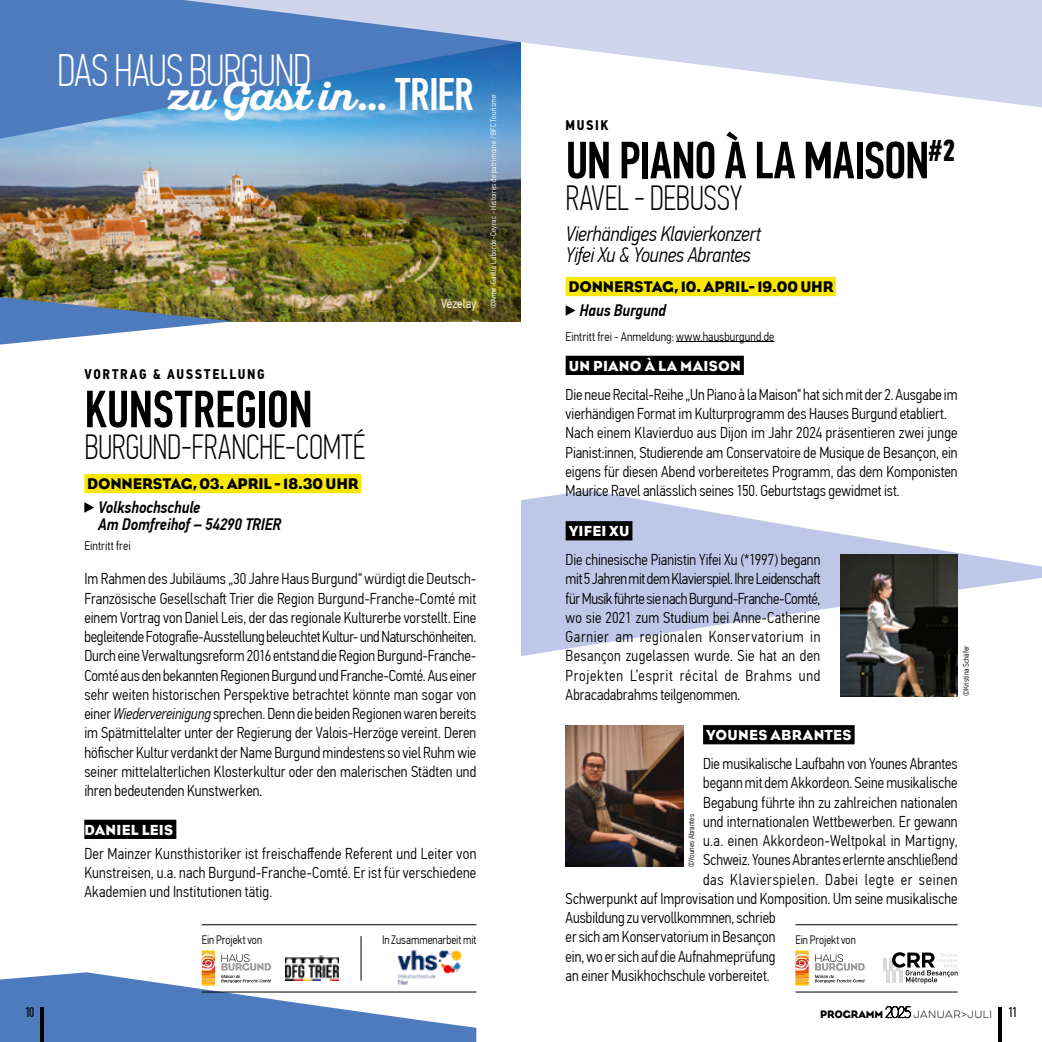
<style>
.page{position:relative;width:1042px;height:1042px;background:#fff}
.page>*{position:absolute;margin:0;border:0;box-sizing:border-box;transform-origin:0 0}
.t1{font:500 52.5px "PF Din Text Comp Pro";letter-spacing:-.015em;color:#000}
.t2{font:100 45.5px "PF Din Text Comp Pro";letter-spacing:-.02em;color:#fff}
.t3{font:500 45.5px "PF Din Text Comp Pro";letter-spacing:-.015em;color:#fff}
.t4{font:700 38.5px "Sant Elia Script";color:#fff;scale:1.07 1}
.t5{font:100 35px "PF Din Text Comp Pro";letter-spacing:-.005em;color:#000}
.t6{font:italic 300 21px/21px "PF Din Text Cond Pro";letter-spacing:-.015em;color:#000}
.t7{font:italic 500 16.62px/17.5px "PF Din Text Cond Pro";letter-spacing:-.005em;color:#000}
.t8{font:300 15.75px/19.2px "PF Din Text Cond Pro";letter-spacing:.005em;color:#000;text-align:justify}
.t9{font:15.75px "Eagle";letter-spacing:-.01em;color:#000}
.t10{font:300 15.75px "PF Din Text Cond Pro";letter-spacing:.045em;color:#000}
.t11{font:14.88px "Eagle";letter-spacing:.02em;color:#fff}
.t12{font:700 14px "PF Din Text Cond Pro";letter-spacing:.12em;color:#000}
.t13{font:14px "PF Din Text Comp Pro";color:#000}
.t14{font:300 13.12px "PF Din Text Cond Pro";letter-spacing:.005em;color:#fff}
.t15{font:300 12.6px "PF Din Text Cond Pro";letter-spacing:.01em;color:#000}
.t16{font:300 12.25px "PF Din Text Cond Pro";color:#000;scale:.96 1}
.t17{font:100 9.45px "Eveleth Clean";letter-spacing:.055em;color:#000}
.t18{font:300 8.05px "PF Din Text Cond Pro";letter-spacing:.025em;color:#fff}
.t19{font:300 8.05px "PF Din Text Cond Pro";color:#000}
.s1{font-style:italic}
.s2{font-family:"Eagle";font-weight:400;font-size:11.03px}
.s3{font-family:"Lato";font-size:15.75px}
.s4{font-family:"PF Din Text Comp Pro";font-weight:400;font-size:14px}
</style>
<div class="page">
<svg style="left:521px;top:490px;width:521px;height:166px;fill:#bec7e7"></svg>
<img style="left:0;top:139px;width:521px;height:182px">
<img style="left:0;top:297px;width:233px;height:48px">
<svg style="left:0;top:0;width:521px;height:139px;background:#5a90cb"></svg>
<hr style="left:998px;top:1008px;width:4px;height:34px;background:#000">
<div style="left:84px;top:474px;width:277px;height:19px;background:#f8e800"></div>
<div style="left:84px;top:820px;width:92px;height:19px;background:#000"></div>
<svg style="left:84px;top:502px;width:10px;height:11px"></svg>
<div style="left:566px;top:277px;width:270px;height:19px;background:#f8e800"></div>
<hr style="left:676px;top:341px;width:98px;height:1px;background:#000">
<div style="left:566px;top:356px;width:178px;height:19px;background:#000"></div>
<div style="left:566px;top:521px;width:66px;height:19px;background:#000"></div>
<div style="left:703px;top:725px;width:151px;height:19px;background:#000"></div>
<svg style="left:566px;top:305px;width:9px;height:11px"></svg>
<hr style="left:202px;top:924px;width:274px;height:1px;background:#000">
<svg style="left:0;top:950px;width:476px;height:92px"></svg>
<img style="left:286px;top:955px;width:53px;height:26px">
<img style="left:397px;top:950px;width:64px;height:35px">
<hr style="left:361px;top:936px;width:1px;height:44px;background:#000">
<hr style="left:795px;top:924px;width:162px;height:1px;background:#000">
<hr style="left:795px;top:991px;width:162px;height:1px;background:#000">
<svg style="left:795px;top:950px;width:14px;height:35px"></svg>
<svg style="left:815px;top:954px;width:50px;height:29px"></svg>
<svg style="left:883px;top:952px;width:74px;height:32px"></svg>
<svg style="left:183px;top:0;width:859px;height:107px;fill:#ced5ed"></svg>
<img style="left:566px;top:725px;width:117px;height:142px">
<img style="left:840px;top:555px;width:118px;height:141px">
<h2 class="t2" style="left:57px;top:44px;width:256px">DAS HAUS BURGUND</h2>
<h2 class="t3" style="left:395px;top:68px;width:80px">TRIER</h2>
<h3 class="t4" style="left:166px;top:74px;width:210px">zu Gast in…</h3>
<p class="t18" style="left:489px;top:308px;width:216px;rotate:-90deg">©Anne-Gaëlle Laborde-Ceyrac - Histoires de patrimoine / BFC Tourisme</p>
<p class="t12" style="left:566px;top:116px;width:44px">MUSIK</p>
<h1 class="t1" style="left:566px;top:130px;width:391px">UN PIANO À LA MAISON<sup>#2</sup></h1>
<h3 class="t5" style="left:566px;top:178px;width:178px">RAVEL - DEBUSSY</h3>
<h3 class="t6" style="left:566px;top:223px;width:197px">Vierhändiges Klavierkonzert<br>Yifei Xu &amp; Younes Abrantes</h3>
<p class="t9" style="left:568px;top:277px;width:267px">DONNERSTAG, 10. APRIL- 19.00 UHR</p>
<p class="t7" style="left:579px;top:301px;width:88px">Haus Burgund</p>
<p class="t15" style="left:566px;top:329px;width:210px">Eintritt frei - Anmeldung: www.hausburgund.de</p>
<p class="t11" style="left:569px;top:356px;width:174px">UN PIANO À LA MAISON</p>
<p class="t8" style="left:566px;top:385px;width:393px;text-align:left">Die neue Recital-Reihe „Un Piano à la Maison“ hat sich mit der 2. Ausgabe im vierhändigen Format im Kulturprogramm des Hauses Burgund etabliert.<br>Nach einem Klavierduo aus Dijon im Jahr 2024 präsentieren zwei junge Pianist:innen, Studierende am Conservatoire de Musique de Besançon, ein eigens für diesen Abend vorbereitetes Programm, das dem Komponisten Maurice Ravel anlässlich seines 150. Geburtstags gewidmet ist.</p>
<p class="t11" style="left:569px;top:522px;width:62px">YIFEI XU</p>
<p class="t8" style="left:566px;top:550px;width:256px">Die chinesische Pianistin Yifei Xu (*1997) begann mit 5 Jahren mit dem Klavierspiel. Ihre Leidenschaft für Musik führte sie nach Burgund-Franche-Comté, wo sie 2021 zum Studium bei Anne-Catherine Garnier am regionalen Konservatorium in Besançon zugelassen wurde. Sie hat an den Projekten L’esprit récital de Brahms und Abracadabrahms teilgenommen.</p>
<p class="t11" style="left:706px;top:726px;width:147px">YOUNES ABRANTES</p>
<p class="t8" style="left:703px;top:754px;width:256px">Die musikalische Laufbahn von Younes Abrantes</p>
<p class="t8" style="left:703px;top:773px;width:256px">begann mit dem Akkordeon. Seine musikalische</p>
<p class="t8" style="left:703px;top:793px;width:256px">Begabung führte ihn zu zahlreichen nationalen</p>
<p class="t8" style="left:703px;top:812px;width:256px">und internationalen Wettbewerben. Er gewann</p>
<p class="t8" style="left:703px;top:831px;width:256px">u.a. einen Akkordeon-Weltpokal in Martigny,</p>
<p class="t8" style="left:703px;top:850px;width:256px">Schweiz. Younes Abrantes erlernte anschließend</p>
<p class="t10" style="left:703px;top:870px;width:256px">das Klavierspielen. Dabei legte er seinen</p>
<p class="t8" style="left:566px;top:889px;width:393px">Schwerpunkt auf Improvisation und Komposition. Um seine musikalische</p>
<p class="t8" style="left:566px;top:908px;width:211px">Ausbildung zu vervollkommnen, schrieb</p>
<p class="t8" style="left:566px;top:927px;width:211px">er sich am Konservatorium in Besançon</p>
<p class="t8" style="left:566px;top:946px;width:211px">ein, wo er sich auf die Aufnahmeprüfung</p>
<p class="t8" style="left:566px;top:966px;width:206px">an einer Musikhochschule vorbereitet.</p>
<p class="t14" style="left:441px;top:296px;width:37px">Vézelay</p>
<p class="t12" style="left:84px;top:365px;width:182px">VORTRAG &amp; AUSSTELLUNG</p>
<h1 class="t1" style="left:84px;top:379px;width:230px">KUNSTREGION</h1>
<h3 class="t5" style="left:84px;top:427px;width:282px">BURGUND-FRANCHE-COMTÉ</h3>
<p class="t9" style="left:87px;top:474px;width:273px">DONNERSTAG, 03. APRIL - 18.30 UHR</p>
<p class="t7" style="left:98px;top:498px;width:184px">Volkshochschule<br>Am Domfreihof – 54290 TRIER</p>
<p class="t15" style="left:84px;top:538px;width:48px">Eintritt frei</p>
<p class="t8" style="left:84px;top:569px;width:393px">Im Rahmen des Jubiläums „30 Jahre Haus Burgund“ würdigt die Deutsch-Französische Gesellschaft Trier die Region Burgund-Franche-Comté mit einem Vortrag von Daniel Leis, der das regionale Kulturerbe vorstellt. Eine begleitende Fotografie-Ausstellung beleuchtet Kultur- und Naturschönheiten.<br>Durch eine Verwaltungsreform 2016 entstand die Region Burgund-Franche-Comté aus den bekannten Regionen Burgund und Franche-Comté. Aus einer sehr weiten historischen Perspektive betrachtet könnte man sogar von einer <span class="s1">Wiedervereinigung</span> sprechen. Denn die beiden Regionen waren bereits im Spätmittelalter unter der Regierung der Valois-Herzöge vereint. Deren höfischer Kultur verdankt der Name Burgund mindestens so viel Ruhm wie seiner mittelalterlichen Klosterkultur oder den malerischen Städten und ihren bedeutenden Kunstwerken.</p>
<p class="t11" style="left:84px;top:820px;width:90px">DANIEL LEIS</p>
<p class="t8" style="left:84px;top:844px;width:393px">Der Mainzer Kunsthistoriker ist freischaffende Referent und Leiter von Kunstreisen, u.a. nach Burgund-Franche-Comté. Er ist für verschiedene Akademien und Institutionen tätig.</p>
<p class="t19" style="left:961px;top:696px;width:52px;rotate:-90deg">©Kristina Schäfer</p>
<p class="t19" style="left:687px;top:867px;width:54px;rotate:-90deg">©Younes Abrantes</p>
<p class="t16" style="left:202px;top:933px;width:64px">Ein Projekt von</p>
<p class="t16" style="left:382px;top:933px;width:100px">In Zusammenarbeit mit</p>
<p class="t16" style="left:795px;top:933px;width:64px">Ein Projekt von</p>
<p class="t13" style="left:25px;top:1004px;width:11px">10</p>
<p class="t17" style="left:820px;top:1007px;width:198px"><span class="s2">PROGRAMM</span><span class="s3">2025</span> JANUAR&gt;JULI <span class="s4">11</span></p>
</div>
